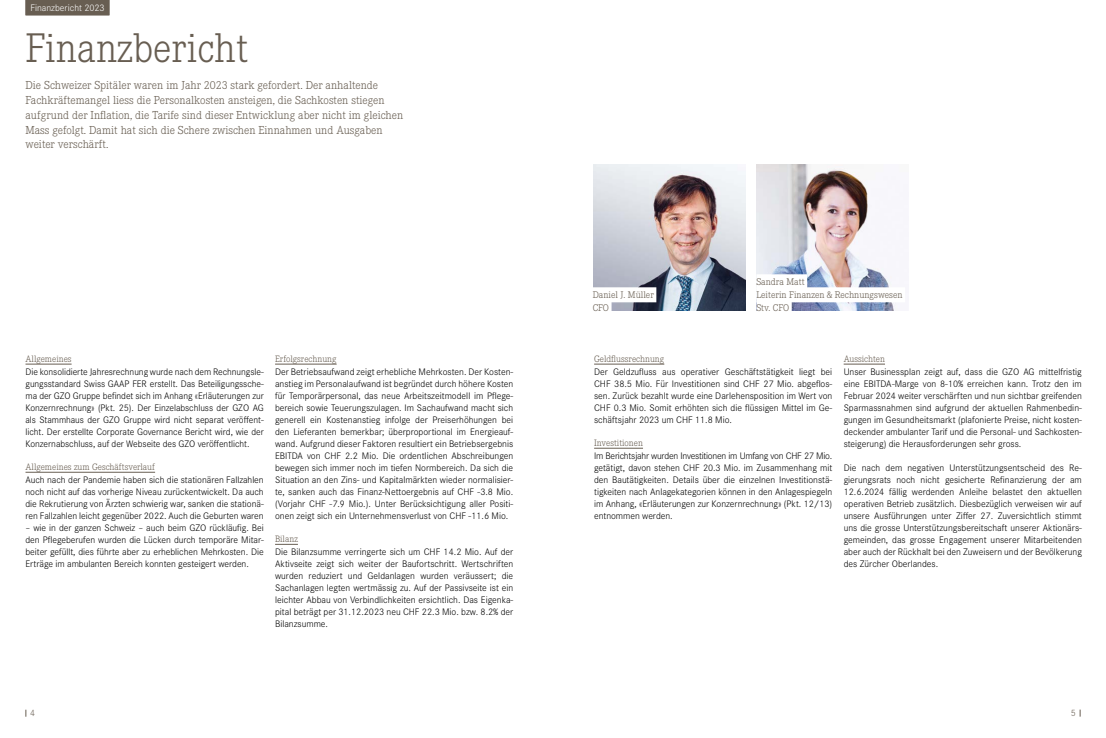
<style>
.page{position:relative;width:1106px;height:738px;background:#fff}
.page>*{position:absolute;margin:0;border:0;box-sizing:border-box;transform-origin:0 0}
.t1{font:300 42.9px "Corporate E";color:#685e52}
.t2{font:300 12px/14.7px "Corporate E";color:#685e52}
.t3{font:300 10px/13px "Corporate E";color:#685e52}
.t4{font:300 9.8px/12px "Corporate S";color:#000;text-align:justify}
.t5{font:300 9.8px "Corporate S";color:#fff}
.t6{font:300 9.6px "Corporate E";color:#685e52}
.t7{font:300 9.5px "Corporate S";color:#685e52}
</style>
<div class="page">
<hr style="left:594px;top:363px;width:70px;height:1px;background:#685e52">
<hr style="left:594px;top:447px;width:49px;height:1px;background:#685e52">
<hr style="left:843px;top:363px;width:42px;height:1px;background:#685e52">
<div style="left:26px;top:0;width:83px;height:15px;background:#685e52"></div>
<hr style="left:26px;top:363px;width:46px;height:1px;background:#685e52">
<hr style="left:26px;top:471px;width:129px;height:1px;background:#685e52">
<hr style="left:275px;top:363px;width:62px;height:1px;background:#685e52">
<svg style="left:275px;top:543px;width:23px;height:1px"></svg>
<img style="left:593px;top:164px;width:152px;height:147px">
<img style="left:756px;top:164px;width:140px;height:146px">
<div style="left:592px;top:287px;width:64px;height:15px;background:#fff"></div>
<div style="left:592px;top:300px;width:19px;height:15px;background:#fff"></div>
<div style="left:756px;top:274px;width:51px;height:15px;background:#fff"></div>
<div style="left:756px;top:287px;width:149px;height:15px;background:#fff"></div>
<div style="left:756px;top:300px;width:35px;height:15px;background:#fff"></div>
<p class="t5" style="left:30px;top:1px;width:76px">Finanzbericht 2023</p>
<p class="t5" style="left:99px;top:1px;width:7px">1</p>
<h1 class="t1" style="left:26px;top:22px;width:224px">Finanzbericht</h1>
<p class="t2" style="left:26px;top:78px;width:379px">Die Schweizer Spitäler waren im Jahr 2023 stark gefordert. Der anhaltende Fachkräftemangel liess die Personalkosten ansteigen, die Sachkosten stiegen aufgrund der Inflation, die Tarife sind dieser Entwicklung aber nicht im gleichen Mass gefolgt. Damit hat sich die Schere zwischen Einnahmen und Ausgaben weiter verschärft.</p>
<p class="t6" style="left:26px;top:352px;width:48px">Allgemeines</p>
<p class="t4" style="left:26px;top:364px;width:240px">Die konsolidierte Jahresrechnung wurde nach dem Rechnungsle&shy;gungsstandard Swiss GAAP FER erstellt. Das Beteiligungssche&shy;ma der GZO Gruppe befindet sich im Anhang «Erläuterungen zur Konzernrechnung» (Pkt. 25). Der Einzelabschluss der GZO AG als Stammhaus der GZO Gruppe wird nicht separat veröffent&shy;licht. Der erstellte Corporate Governance Bericht wird, wie der Konzernabschluss, auf der Webseite des GZO veröffentlicht.</p>
<p class="t6" style="left:26px;top:460px;width:131px">Allgemeines zum Geschäftsverlauf</p>
<p class="t4" style="left:26px;top:472px;width:240px">Auch nach der Pandemie haben sich die stationären Fallzahlen noch nicht auf das vorherige Niveau zurückentwickelt. Da auch die Rekrutierung von Ärzten schwierig war, sanken die stationä&shy;ren Fallzahlen leicht gegenüber 2022. Auch die Geburten waren</p>
<p class="t4" style="left:26px;top:520px;width:240px">– wie in der ganzen Schweiz – auch beim GZO rückläufig. Bei den Pflegeberufen wurden die Lücken durch temporäre Mitar&shy;beiter gefüllt, dies führte aber zu erheblichen Mehrkosten. Die Erträge im ambulanten Bereich konnten gesteigert werden.</p>
<p class="t6" style="left:275px;top:352px;width:63px">Erfolgsrechnung</p>
<p class="t4" style="left:275px;top:364px;width:240px">Der Betriebsaufwand zeigt erhebliche Mehrkosten. Der Kosten&shy;anstieg im Personalaufwand ist begründet durch höhere Kosten für Temporärpersonal, das neue Arbeitszeitmodell im Pflege&shy;bereich sowie Teuerungszulagen. Im Sachaufwand macht sich generell ein Kostenanstieg infolge der Preiserhöhungen bei den Lieferanten bemerkbar; überproportional im Energieauf&shy;wand. Aufgrund dieser Faktoren resultiert ein Betriebsergebnis EBITDA von CHF 2.2 Mio. Die ordentlichen Abschreibungen bewegen sich immer noch im tiefen Normbereich. Da sich die Situation an den Zins- und Kapitalmärkten wieder normalisier&shy;te, sanken auch das Finanz-Nettoergebnis auf CHF -3.8 Mio. (Vorjahr CHF -7.9 Mio.). Unter Berücksichtigung aller Positi&shy;onen zeigt sich ein Unternehmensverlust von CHF -11.6 Mio.</p>
<p class="t6" style="left:275px;top:532px;width:24px">Bilanz</p>
<p class="t4" style="left:275px;top:544px;width:240px">Die Bilanzsumme verringerte sich um CHF 14.2 Mio. Auf der Aktivseite zeigt sich weiter der Baufortschritt. Wertschriften wurden reduziert und Geldanlagen wurden veräussert; die Sachanlagen legten wertmässig zu. Auf der Passivseite ist ein leichter Abbau von Verbindlichkeiten ersichtlich. Das Eigenka&shy;pital beträgt per 31.12.2023 neu CHF 22.3 Mio. bzw. 8.2% der Bilanzsumme.</p>
<p class="t3" style="left:592px;top:287px;width:63px">Daniel J. Müller<br>CFO</p>
<p class="t3" style="left:756px;top:274px;width:148px">Sandra Matt<br>Leiterin Finanzen &amp; Rechnungswesen<br>Stv. CFO</p>
<p class="t6" style="left:594px;top:352px;width:72px">Geldflussrechnung</p>
<p class="t4" style="left:594px;top:364px;width:240px">Der Geldzufluss aus operativer Geschäftstätigkeit liegt bei CHF 38.5 Mio. Für Investitionen sind CHF 27 Mio. abgeflos&shy;sen. Zurück bezahlt wurde eine Darlehensposition im Wert von CHF 0.3 Mio. Somit erhöhten sich die flüssigen Mittel im Ge&shy;schäftsjahr 2023 um CHF 11.8 Mio.</p>
<p class="t6" style="left:594px;top:436px;width:50px">Investitionen</p>
<p class="t4" style="left:594px;top:448px;width:240px">Im Berichtsjahr wurden Investitionen im Umfang von CHF 27 Mio. getätigt, davon stehen CHF 20.3 Mio. im Zusammenhang mit den Bautätigkeiten. Details über die einzelnen Investitionstä&shy;tigkeiten nach Anlagekategorien können in den Anlagespiegeln im Anhang, «Erläuterungen zur Konzernrechnung» (Pkt. 12/13) entnommen werden.</p>
<p class="t6" style="left:843px;top:352px;width:43px">Aussichten</p>
<p class="t4" style="left:843px;top:364px;width:240px">Unser Businessplan zeigt auf, dass die GZO AG mittelfristig eine EBITDA-Marge von 8-10% erreichen kann. Trotz den im Februar 2024 weiter verschärften und nun sichtbar greifenden Sparmassnahmen sind aufgrund der aktuellen Rahmenbedin&shy;gungen im Gesundheitsmarkt (plafonierte Preise, nicht kosten&shy;deckender ambulanter Tarif und die Personal- und Sachkosten&shy;steigerung) die Herausforderungen sehr gross.</p>
<p class="t4" style="left:843px;top:460px;width:240px">Die nach dem negativen Unterstützungsentscheid des Re&shy;gierungsrats noch nicht gesicherte Refinanzierung der am 12.6.2024 fällig werdenden Anleihe belastet den aktuellen operativen Betrieb zusätzlich. Diesbezüglich verweisen wir auf unsere Ausführungen unter Ziffer 27. Zuversichtlich stimmt uns die grosse Unterstützungsbereitschaft unserer Aktionärs&shy;gemeinden, das grosse Engagement unserer Mitarbeitenden aber auch der Rückhalt bei den Zuweisern und der Bevölkerung des Zürcher Oberlandes.</p>
<p class="t7" style="left:30px;top:705px;width:6px">4</p>
<p class="t7" style="left:1071px;top:705px;width:6px">5</p>
</div>
